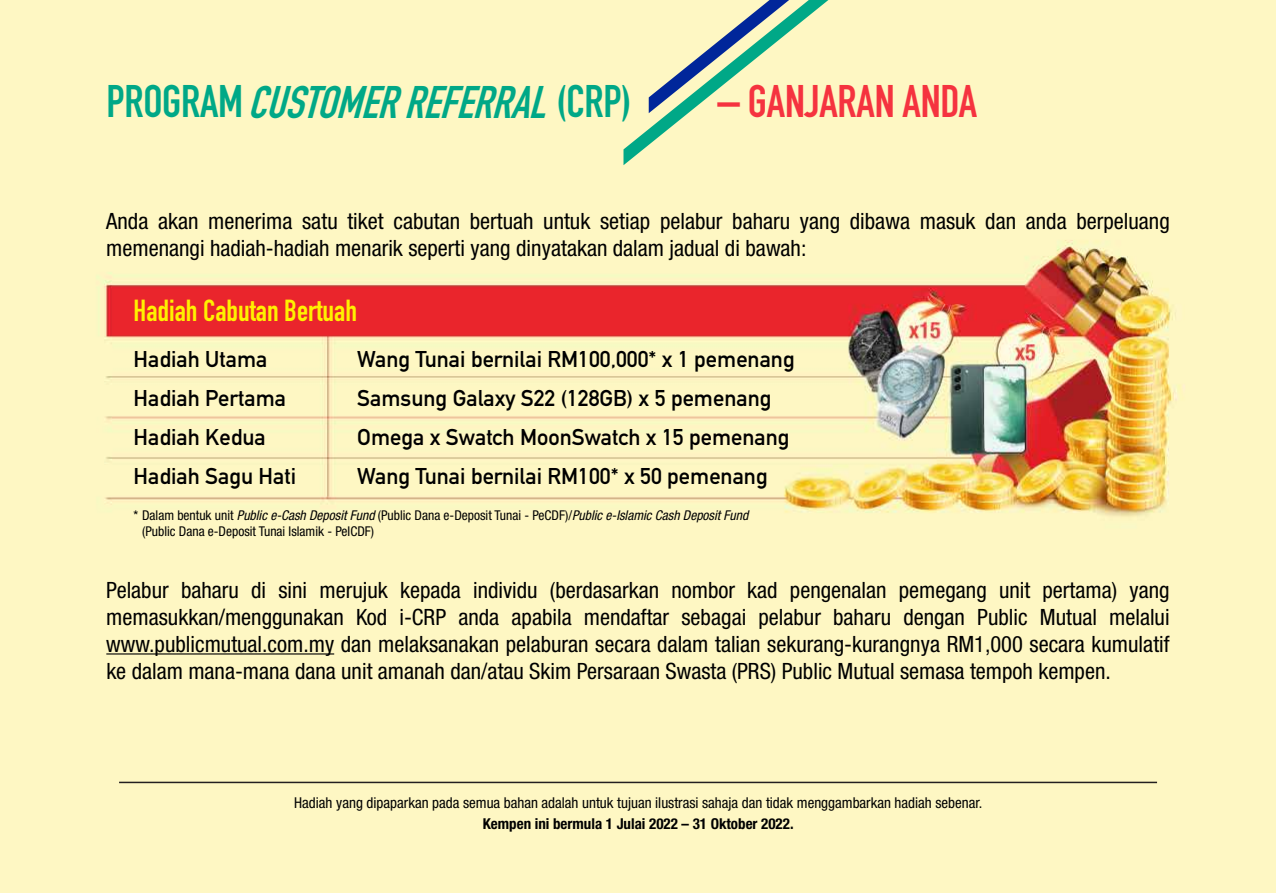
<style>
.page{position:relative;width:1276px;height:893px;background:#fff}
.page>*{position:absolute;margin:0;border:0;box-sizing:border-box;transform-origin:0 0}
.t1{font:italic 700 45px "DIN Condensed";color:#00a887}
.t2{font:700 45px "DIN Condensed";letter-spacing:-.005em;color:#f5333f}
.t3{font:700 30px "DIN Condensed";color:#fff100}
.t4{font:condensed 22.5px/27px "Helvetica Neue LT Std";color:#000}
.t5{font:700 22.5px/39px "DIN Alternate";color:#000}
.t6{font:condensed 15px "Helvetica Neue LT Std";color:#000}
.t7{font:700 condensed 15px "Helvetica Neue LT Std";color:#000}
.t8{font:condensed 13.5px/16.5px "Helvetica Neue LT Std";color:#000}
.s1{font-style:normal}
.s2{font-style:italic}
</style>
<div class="page">
<img style="left:0;top:0;width:1275px;height:893px">
<svg style="left:623px;top:0;width:205px;height:165px;background:#d7e3bb"></svg>
<hr style="left:119px;top:782px;width:1038px;height:1px;background:#231f20">
<hr style="left:106px;top:653px;width:228px;height:1px;background:#000">
<h1 class="t1" style="left:106px;top:72px;width:527px"><span class="s1">P R O G R A M</span> CUSTOMER REFERRAL <span class="s1">( C R P )</span></h1>
<h1 class="t2" style="left:717px;top:71px;width:261px">– GANJARAN ANDA</h1>
<p class="t4" style="left:106px;top:207px;width:1065px">Anda akan menerima satu tiket cabutan bertuah untuk setiap pelabur baharu yang dibawa masuk dan anda berpeluang memenangi hadiah-hadiah menarik seperti yang dinyatakan dalam jadual di bawah:</p>
<h2 class="t3" style="left:134px;top:290px;width:225px">Hadiah Cabutan Bertuah</h2>
<p class="t5" style="left:134px;top:338px;width:164px">Hadiah Utama<br>Hadiah Pertama<br>Hadiah Kedua<br>Hadiah Sagu Hati</p>
<p class="t5" style="left:357px;top:338px;width:439px">Wang Tunai bernilai RM100,000* x 1 pemenang Samsung Galaxy S22 (128GB) x 5 pemenang Omega x Swatch MoonSwatch x 15 pemenang Wang Tunai bernilai RM100* x 50 pemenang</p>
<p class="t8" style="left:142px;top:507px;width:608px;text-indent:-9px">* Dalam bentuk unit <span class="s2">Public e-Cash Deposit Fund</span> (Public Dana e-Deposit Tunai - PeCDF)/<span class="s2">Public e-Islamic Cash Deposit Fund </span>(Public Dana e-Deposit Tunai Islamik - PeICDF)</p>
<p class="t4" style="left:106px;top:576px;width:1065px;text-align:justify">Pelabur baharu di sini merujuk kepada individu (berdasarkan nombor kad pengenalan pemegang unit pertama) yang memasukkan/menggunakan Kod i-CRP anda apabila mendaftar sebagai pelabur baharu dengan Public Mutual melalui www.publicmutual.com.my dan melaksanakan pelaburan secara dalam talian sekurang-kurangnya RM1,000 secara kumulatif ke dalam mana-mana dana unit amanah dan/atau Skim Persaraan Swasta (PRS) Public Mutual semasa tempoh kempen.</p>
<p class="t6" style="left:294px;top:794px;width:689px">Hadiah yang dipaparkan pada semua bahan adalah untuk tujuan ilustrasi sahaja dan tidak menggambarkan hadiah sebenar.</p>
<p class="t7" style="left:483px;top:815px;width:312px">Kempen ini bermula 1 Julai 2022 – 31 Oktober 2022.</p>
</div>
